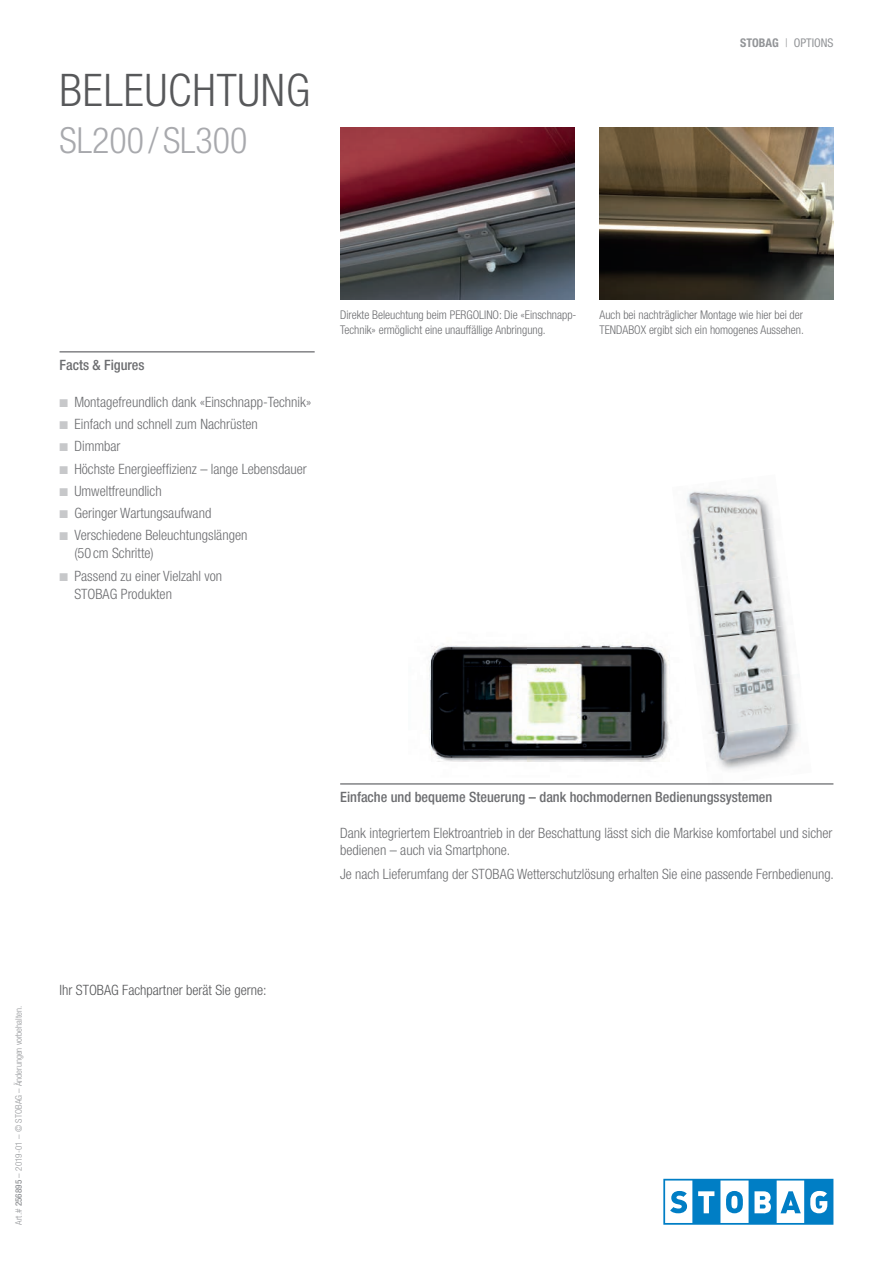
<style>
.page{position:relative;width:893px;height:1263px;background:#fff}
.page>*{position:absolute;margin:0;border:0;box-sizing:border-box;transform-origin:0 0}
.t1{font:300 condensed 45px "Helvetica Neue LT Pro";letter-spacing:.02em;color:#57585a}
.t2{font:300 condensed 36px "Helvetica Neue LT Pro";color:#a8a9ad}
.t3{font:300 condensed 14.25px/18px "Helvetica Neue LT Pro";color:#6c6d70}
.t4{font:500 condensed 14.25px "Helvetica Neue LT Pro";color:#6c6d70}
.t5{font:300 condensed 14.25px "Helvetica Neue LT Pro";color:#57585a}
.t6{font:300 condensed 12px/14.9px "Helvetica Neue LT Pro";color:#6c6d70}
.t7{font:condensed 12px "Helvetica Neue LT Pro";color:#939598}
.t8{font:300 condensed 9px "Helvetica Neue LT Pro";color:#939598}
.s1{font-weight:700}
.s2{font-weight:300}
.s3{color:#c7c8ca}
.s4{font-weight:500}
</style>
<div class="page">
<svg style="left:663px;top:1179px;width:170px;height:46px"></svg>
<img style="left:340px;top:128px;width:234px;height:172px">
<img style="left:600px;top:128px;width:233px;height:172px">
<img style="left:641px;top:644px;width:30px;height:118px">
<img style="left:429px;top:642px;width:203px;height:38px">
<img style="left:429px;top:729px;width:212px;height:33px">
<img style="left:429px;top:680px;width:2px;height:49px">
<img style="left:431px;top:646px;width:238px;height:115px">
<img style="left:687px;top:490px;width:87px;height:37px">
<img style="left:687px;top:527px;width:92px;height:49px">
<img style="left:694px;top:576px;width:92px;height:49px">
<img style="left:700px;top:625px;width:91px;height:49px">
<img style="left:706px;top:674px;width:91px;height:49px">
<img style="left:709px;top:723px;width:90px;height:47px">
<hr style="left:60px;top:351px;width:255px;height:1px;background:#6c6d70">
<hr style="left:340px;top:783px;width:493px;height:1px;background:#6c6d70">
<h1 class="t1" style="left:60px;top:64px;width:252px">BELEUCHTUNG</h1>
<h2 class="t2" style="left:60px;top:120px;width:189px">SL200 / SL300</h2>
<p class="t7" style="left:740px;top:36px;width:95px"><span class="s1">STOBAG</span> <span class="s2">|</span> OPTIONS</p>
<p class="t4" style="left:60px;top:356px;width:87px">Facts &amp; Figures</p>
<p class="t3" style="left:60px;top:393px;width:253px"><span class="s3">■</span> Montagefreundlich dank «Einschnapp-Technik»</p>
<p class="t3" style="left:60px;top:415px;width:200px"><span class="s3">■</span> Einfach und schnell zum Nachrüsten</p>
<p class="t3" style="left:60px;top:437px;width:63px"><span class="s3">■</span> Dimmbar</p>
<p class="t3" style="left:60px;top:459px;width:249px"><span class="s3">■</span> Höchste Energieeffizienz – lange Lebensdauer</p>
<p class="t3" style="left:60px;top:482px;width:104px"><span class="s3">■</span> Umweltfreundlich</p>
<p class="t3" style="left:60px;top:504px;width:153px"><span class="s3">■</span> Geringer Wartungsaufwand</p>
<p class="t3" style="left:74px;top:526px;width:174px;text-indent:-15px"><span class="s3">■</span> Verschiedene Beleuchtungslängen (50 cm Schritte)</p>
<p class="t3" style="left:74px;top:566px;width:149px;text-indent:-15px"><span class="s3">■</span> Passend zu einer Vielzahl von<br>STOBAG Produkten</p>
<p class="t6" style="left:340px;top:307px;width:238px">Direkte Beleuchtung beim PERGOLINO: Die «Einschnapp-<br>Technik» ermöglicht eine unauffällige Anbringung.</p>
<p class="t6" style="left:600px;top:307px;width:206px">Auch bei nachträglicher Montage wie hier bei der<br>TENDABOX ergibt sich ein homogenes Aussehen.</p>
<p class="t8" style="left:13px;top:1225px;width:220px;rotate:-90deg">Art.# <span class="s4">256895</span> – 2019-01 – © STOBAG – Änderungen vorbehalten.</p>
<p class="t5" style="left:60px;top:982px;width:209px">Ihr STOBAG Fachpartner berät Sie gerne:</p>
<p class="t4" style="left:340px;top:788px;width:434px">Einfache und bequeme Steuerung – dank hochmodernen Bedienungssystemen</p>
<p class="t3" style="left:340px;top:825px;width:494px;line-height:17.1px">Dank integriertem Elektroantrieb in der Beschattung lässt sich die Markise komfortabel und sicher bedienen – auch via Smartphone.</p>
<p class="t3" style="left:340px;top:865px;width:495px">Je nach Lieferumfang der STOBAG Wetterschutzlösung erhalten Sie eine passende Fernbedienung.</p>
</div>
